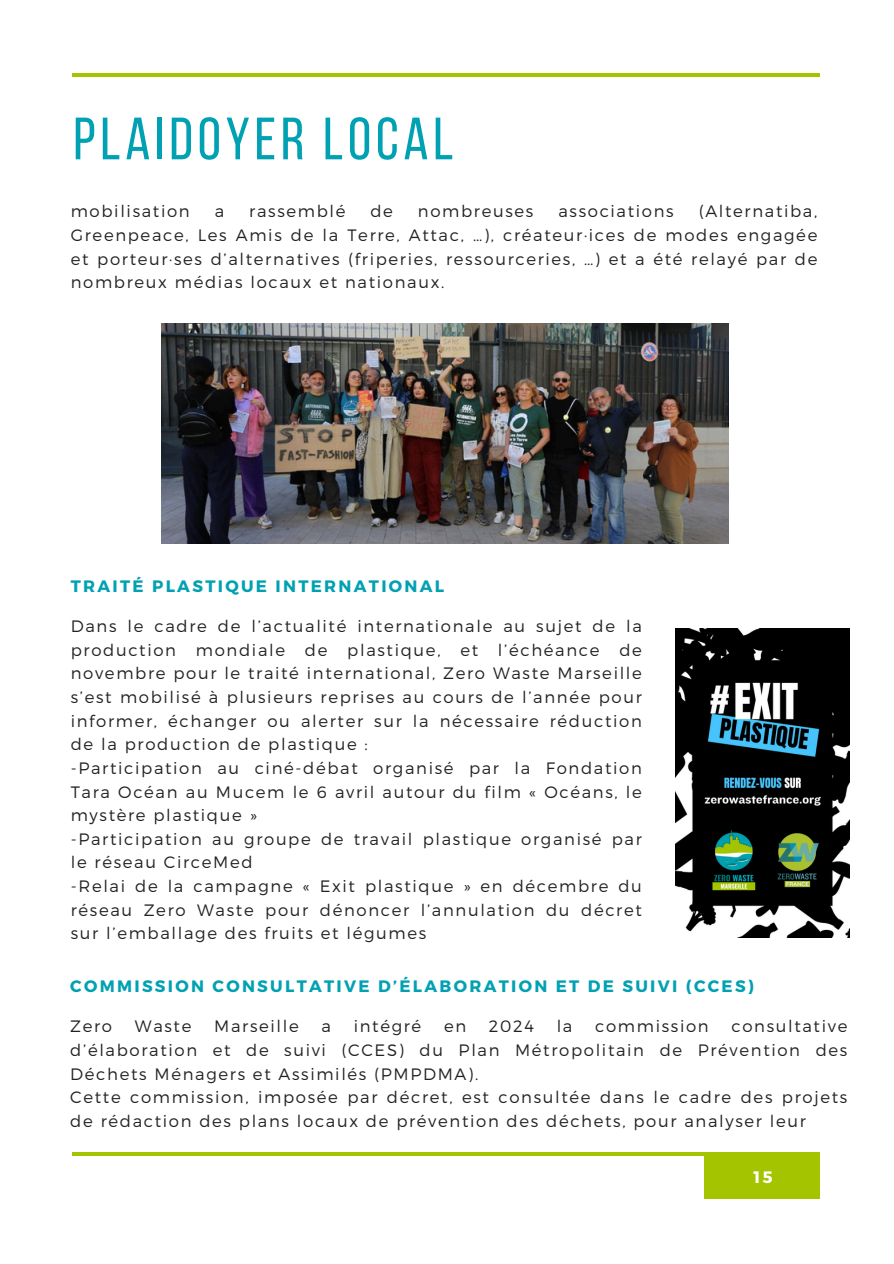
<style>
.page{position:relative;width:894px;height:1264px;background:#fff}
.page>*{position:absolute;margin:0;border:0;box-sizing:border-box;transform-origin:0 0}
.t1{font:59.55px "Bebas Neue";letter-spacing:.08em;color:#00a1b2}
.t2{font:300 16.5px/23.7px "Montserrat";letter-spacing:.1em;color:#222;text-align:justify}
.t3{font:700 16.5px "Montserrat";letter-spacing:.14em;color:#00a1b2}
.t4{font:700 16.5px "Montserrat";color:#fff}
</style>
<div class="page">
<hr style="left:72px;top:73px;width:747px;height:4px;background:#a4c400">
<div style="left:704px;top:1152px;width:115px;height:46px;background:#a4c400"></div>
<hr style="left:72px;top:1152px;width:747px;height:3px;background:#a4c400">
<img style="left:675px;top:628px;width:173px;height:309px">
<img style="left:162px;top:324px;width:566px;height:219px">
<h1 class="t1" style="left:73px;top:115px;width:381px">PLAIDOYER LOCAL</h1>
<p class="t2" style="left:71px;top:199px;width:120px">mobilisation</p>
<p class="t2" style="left:215px;top:199px;width:11px">a</p>
<p class="t2" style="left:249px;top:199px;width:98px">rassemblé</p>
<p class="t2" style="left:370px;top:199px;width:24px">de</p>
<p class="t2" style="left:418px;top:199px;width:117px">nombreuses</p>
<p class="t2" style="left:558px;top:199px;width:117px">associations</p>
<p class="t2" style="left:71px;top:199px;width:747px;text-indent:627px">(Alternatiba, Greenpeace, Les Amis de la Terre, Attac, …), créateur·ices de modes engagée et porteur·ses d’alternatives (friperies, ressourceries, …) et a été relayé par de nombreux médias locaux et nationaux.</p>
<p class="t3" style="left:71px;top:575px;width:375px">TRAITÉ PLASTIQUE INTERNATIONAL</p>
<h2 class="t2" style="left:71px;top:613px;width:572px">Dans le cadre de l’actualité internationale au sujet de la production mondiale de plastique, et l’échéance de novembre pour le traité international, Zero Waste Marseille s’est mobilisé à plusieurs reprises au cours de l’année pour informer, échanger ou alerter sur la nécessaire réduction de la production de plastique :</h2>
<p class="t2" style="left:71px;top:755px;width:572px">-Participation au ciné-débat organisé par la Fondation Tara Océan au Mucem le 6 avril autour du film « Océans, le mystère plastique »</p>
<p class="t2" style="left:71px;top:826px;width:572px">-Participation au groupe de travail plastique organisé par le réseau CirceMed</p>
<p class="t2" style="left:71px;top:873px;width:572px">-Relai de la campagne « Exit plastique » en décembre du réseau Zero Waste pour dénoncer l’annulation du décret sur l’emballage des fruits et légumes</p>
<p class="t3" style="left:70px;top:975px;width:685px">COMMISSION CONSULTATIVE D’ÉLABORATION ET DE SUIVI (CCES)</p>
<p class="t2" style="left:70px;top:1013px;width:43px">Zero</p>
<p class="t2" style="left:135px;top:1013px;width:58px">Waste</p>
<p class="t2" style="left:214px;top:1013px;width:86px">Marseille</p>
<p class="t2" style="left:321px;top:1013px;width:11px">a</p>
<p class="t2" style="left:353px;top:1013px;width:69px">intégré</p>
<p class="t2" style="left:444px;top:1013px;width:24px">en</p>
<p class="t2" style="left:489px;top:1013px;width:46px">2024</p>
<p class="t2" style="left:556px;top:1013px;width:17px">la</p>
<p class="t2" style="left:595px;top:1013px;width:115px">commission</p>
<p class="t2" style="left:70px;top:1013px;width:778px;text-indent:661px">consultative d’élaboration et de suivi (CCES) du Plan Métropolitain de Prévention des Déchets Ménagers et Assimilés (PMPDMA).</p>
<h2 class="t2" style="left:70px;top:1084px;width:778px">Cette commission, imposée par décret, est consultée dans le cadre des projets de rédaction des plans locaux de prévention des déchets, pour analyser leur</h2>
<p class="t4" style="left:753px;top:1166px;width:20px">15</p>
</div>
